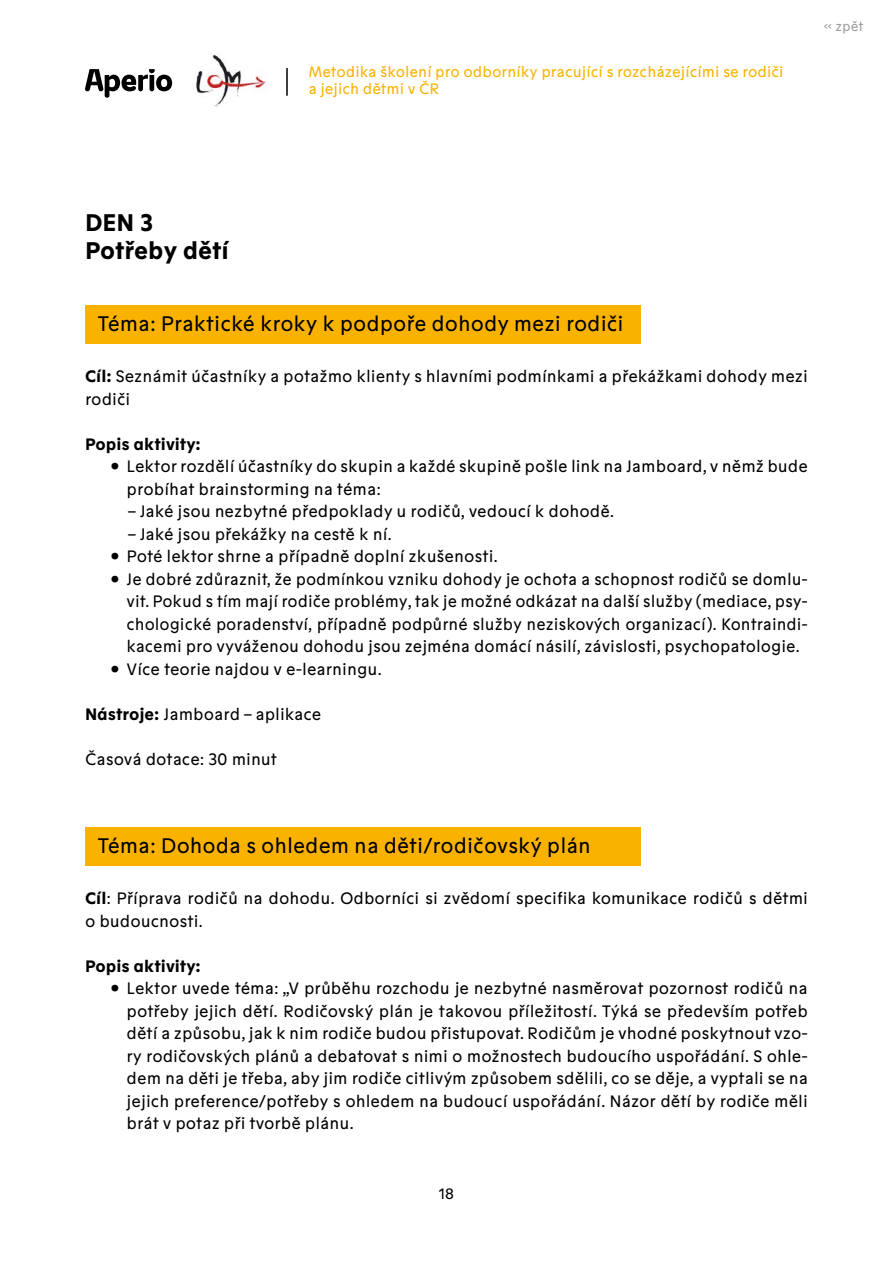
<style>
.page{position:relative;width:893px;height:1263px;background:#fff}
.page>*{position:absolute;margin:0;border:0;box-sizing:border-box;transform-origin:0 0}
.t1{font:700 24px/28.5px "Motif";color:#000}
.t2{font:21px "Motif";color:#000}
.t3{font:16.5px/22.5px "Motif";color:#000}
.t4{font:700 16.5px "Motif";color:#000}
.t5{font:15px/17.2px "Motif";color:#f9b200}
.t6{font:15px "Motif";color:#000}
.t7{font:13.5px "Motif";color:#9c9e9f}
.s1{font-weight:700}
</style>
<div class="page">
<svg style="left:85px;top:69px;width:87px;height:29px"></svg>
<hr style="left:286px;top:68px;width:2px;height:28px;background:#000">
<img style="left:196px;top:55px;width:70px;height:52px">
<div style="left:85px;top:305px;width:556px;height:38px;background:#f9b200"></div>
<div style="left:85px;top:827px;width:556px;height:38px;background:#f9b200"></div>
<p class="t5" style="left:308px;top:64px;width:477px">Metodika školení pro odborníky pracující s rozcházejícími se rodiči a jejich dětmi v ČR</p>
<p class="t7" style="left:824px;top:19px;width:41px">« zpět</p>
<h1 class="t1" style="left:85px;top:209px;width:145px">DEN 3<br>Potřeby dětí</h1>
<p class="t2" style="left:98px;top:312px;width:527px">Téma: Praktické kroky k podpoře dohody mezi rodiči</p>
<p class="t3" style="left:85px;top:365px;width:724px"><span class="s1">Cíl:</span> Seznámit účastníky a potažmo klienty s hlavními podmínkami a překážkami dohody mezi rodiči</p>
<p class="t4" style="left:85px;top:434px;width:117px">Popis aktivity:</p>
<p class="t3" style="left:127px;top:455px;width:683px;text-indent:-16px">• Lektor rozdělí účastníky do skupin a každé skupině pošle link na Jamboard, v němž bude probíhat brainstorming na téma:</p>
<p class="t3" style="left:128px;top:500px;width:488px">– Jaké jsou nezbytné předpoklady u rodičů, vedoucí k dohodě.</p>
<p class="t3" style="left:128px;top:523px;width:266px">– Jaké jsou překážky na cestě k ní.</p>
<p class="t3" style="left:111px;top:545px;width:389px">• Poté lektor shrne a případně doplní zkušenosti.</p>
<p class="t3" style="left:127px;top:568px;width:683px;text-align:justify;text-indent:-16px">• Je dobré zdůraznit, že podmínkou vzniku dohody je ochota a schopnost rodičů se domlu&shy;vit. Pokud s tím mají rodiče problémy, tak je možné odkázat na další služby (mediace, psy&shy;chologické poradenství, případně podpůrné služby neziskových organizací). Kontraindi&shy;kacemi pro vyváženou dohodu jsou zejména domácí násilí, závislosti, psychopatologie.</p>
<p class="t3" style="left:111px;top:658px;width:273px">• Více teorie najdou v e-learningu.</p>
<p class="t3" style="left:85px;top:703px;width:238px"><span class="s1">Nástroje:</span> Jamboard – aplikace</p>
<p class="t3" style="left:85px;top:748px;width:194px">Časová dotace: 30 minut</p>
<p class="t2" style="left:98px;top:834px;width:495px">Téma: Dohoda s ohledem na děti/rodičovský plán</p>
<p class="t3" style="left:85px;top:887px;width:724px"><span class="s1">Cíl</span>: Příprava rodičů na dohodu. Odborníci si zvědomí specifika komunikace rodičů s dětmi o budoucnosti.</p>
<p class="t4" style="left:85px;top:956px;width:117px">Popis aktivity:</p>
<p class="t3" style="left:127px;top:977px;width:683px;text-align:justify;text-indent:-16px">• Lektor uvede téma: „V průběhu rozchodu je nezbytné nasměrovat pozornost rodičů na potřeby jejich dětí. Rodičovský plán je takovou příležitostí. Týká se především potřeb dětí a způsobu, jak k nim rodiče budou přistupovat. Rodičům je vhodné poskytnout vzo&shy;ry rodičovských plánů a debatovat s nimi o možnostech budoucího uspořádání. S ohle&shy;dem na děti je třeba, aby jim rodiče citlivým způsobem sdělili, co se děje, a vyptali se na jejich preference/potřeby s ohledem na budoucí uspořádání. Názor dětí by rodiče měli brát v potaz při tvorbě plánu.</p>
<p class="t6" style="left:439px;top:1185px;width:17px">18</p>
</div>
